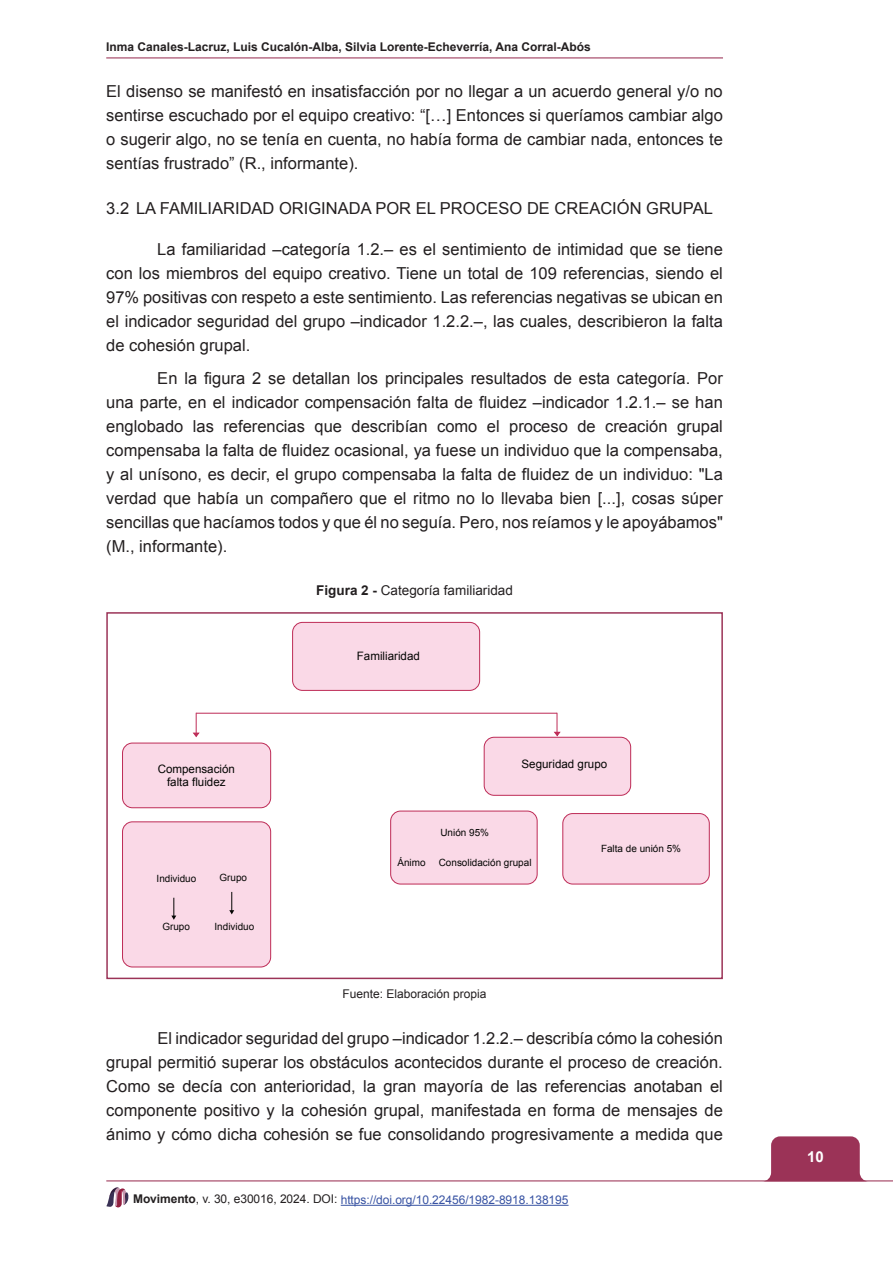
<style>
.page{position:relative;width:893px;height:1263px;background:#fff}
.page>*{position:absolute;margin:0;border:0;box-sizing:border-box;transform-origin:0 0}
.t1{font:16.5px/24px "Arial";color:#231f20;text-align:justify}
.t2{font:700 15px "Arial";color:#fff}
.t3{font:13.5px "Arial";color:#231f20}
.t4{font:700 12px "Arial";color:#231f20}
.t5{font:12px "Arial";letter-spacing:-.005em;color:#3853a3}
.t6{font:12px "Arial";color:#231f20}
.t7{font:11.55px "Arial";color:#040503}
.t8{font:9.9px "Arial";color:#040503}
.t9{font:4.5px "Exo Soft";letter-spacing:.07em;color:#313031;scale:.95 1}
.s1{font-weight:700}
.s2{font-weight:700;color:#231f20}
.s3{color:#231f20}
</style>
<div class="page">
<svg style="left:767px;top:1136px;width:97px;height:44px;background:#a44667"></svg>
<hr style="left:341px;top:1205px;width:227px;height:1px;background:#3853a3">
<svg style="left:106px;top:1187px;width:23px;height:20px"></svg>
<hr style="left:106px;top:1180px;width:787px;height:1px;background:#9b3357">
<hr style="left:106px;top:57px;width:617px;height:1px;background:#9b3357">
<div style="left:293px;top:622px;width:187px;height:68px;background:#fad9e7;border-radius:10px"></div>
<div style="left:292px;top:622px;width:188px;height:69px;border:1px solid #be2c57;border-radius:10px"></div>
<div style="left:123px;top:822px;width:148px;height:145px;background:#fad9e7;border-radius:10px"></div>
<div style="left:122px;top:821px;width:149px;height:146px;border:1px solid #be2c57;border-radius:10px"></div>
<div style="left:123px;top:743px;width:148px;height:65px;background:#fad9e7;border-radius:10px"></div>
<div style="left:122px;top:743px;width:149px;height:65px;border:1px solid #be2c57;border-radius:10px"></div>
<div style="left:484px;top:737px;width:147px;height:58px;background:#fad9e7;border-radius:10px"></div>
<div style="left:484px;top:737px;width:147px;height:59px;border:1px solid #be2c57;border-radius:10px"></div>
<div style="left:391px;top:811px;width:146px;height:73px;background:#fad9e7;border-radius:10px"></div>
<div style="left:390px;top:811px;width:148px;height:73px;border:1px solid #be2c57;border-radius:10px"></div>
<div style="left:563px;top:813px;width:146px;height:71px;background:#fad9e7;border-radius:10px"></div>
<div style="left:562px;top:813px;width:148px;height:71px;border:1px solid #be2c57;border-radius:10px"></div>
<hr style="left:196px;top:713px;width:361px;height:1px;background:#be2c57">
<svg style="left:193px;top:713px;width:7px;height:25px"></svg>
<svg style="left:554px;top:713px;width:7px;height:24px"></svg>
<svg style="left:171px;top:898px;width:5px;height:22px"></svg>
<svg style="left:229px;top:892px;width:5px;height:22px"></svg>
<div style="left:106px;top:612px;width:617px;height:367px;border:2px solid #9b3357"></div>
<p class="t4" style="left:106px;top:39px;width:486px">Inma Canales-Lacruz, Luis Cucalón-Alba, Silvia Lorente-Echeverría, Ana Corral-Abós</p>
<p class="t1" style="left:106px;top:79px;width:618px">El disenso se manifestó en insatisfacción por no llegar a un acuerdo general y/o no sentirse escuchado por el equipo creativo: “[…] Entonces si queríamos cambiar algo o sugerir algo, no se tenía en cuenta, no había forma de cambiar nada, entonces te sentías frustrado” (R., informante).</p>
<p class="t1" style="left:106px;top:197px;width:608px">3.2 LA FAMILIARIDAD ORIGINADA POR EL PROCESO DE CREACIÓN GRUPAL</p>
<p class="t1" style="left:106px;top:238px;width:618px;text-indent:51px">La familiaridad –categoría 1.2.– es el sentimiento de intimidad que se tiene con los miembros del equipo creativo. Tiene un total de 109 referencias, siendo el 97% positivas con respeto a este sentimiento. Las referencias negativas se ubican en el indicador seguridad del grupo –indicador 1.2.2.–, las cuales, describieron la falta de cohesión grupal.</p>
<p class="t1" style="left:106px;top:366px;width:618px;text-indent:51px">En la figura 2 se detallan los principales resultados de esta categoría. Por una parte, en el indicador compensación falta de fluidez –indicador 1.2.1.– se han englobado las referencias que describían como el proceso de creación grupal compensaba la falta de fluidez ocasional, ya fuese un individuo que la compensaba, y al unísono, es decir, el grupo compensaba la falta de fluidez de un individuo: "La verdad que había un compañero que el ritmo no lo llevaba bien [...], cosas súper sencillas que hacíamos todos y que él no seguía. Pero, nos reíamos y le apoyábamos" (M., informante).</p>
<p class="t3" style="left:316px;top:582px;width:198px"><span class="s1">Figura 2 -</span> Categoría familiaridad</p>
<p class="t7" style="left:357px;top:648px;width:65px">Familiaridad</p>
<p class="t7" style="left:158px;top:761px;width:79px">Compensación</p>
<p class="t7" style="left:522px;top:757px;width:87px">Seguridad grupo</p>
<p class="t7" style="left:167px;top:775px;width:60px">falta fluidez</p>
<p class="t8" style="left:157px;top:872px;width:41px">Individuo</p>
<p class="t8" style="left:162px;top:920px;width:29px">Grupo</p>
<p class="t8" style="left:219px;top:871px;width:29px">Grupo</p>
<p class="t8" style="left:215px;top:920px;width:41px">Individuo</p>
<p class="t8" style="left:397px;top:856px;width:30px">Ánimo</p>
<p class="t8" style="left:440px;top:825px;width:50px">Unión 95%</p>
<p class="t8" style="left:439px;top:856px;width:94px">Consolidación grupal</p>
<p class="t8" style="left:601px;top:842px;width:82px">Falta de unión 5%</p>
<p class="t6" style="left:343px;top:986px;width:146px">Fuente: Elaboración propia</p>
<p class="t1" style="left:106px;top:1026px;width:618px;text-indent:51px">El indicador seguridad del grupo –indicador 1.2.2.– describía cómo la cohesión grupal permitió superar los obstáculos acontecidos durante el proceso de creación.<br>Como se decía con anterioridad, la gran mayoría de las referencias anotaban el componente positivo y la cohesión grupal, manifestada en forma de mensajes de ánimo y cómo dicha cohesión se fue consolidando progresivamente a medida que</p>
<p class="t5" style="left:133px;top:1192px;width:437px"><span class="s2">Movimento</span><span class="s3">, v. 30, e30016, 2024. DOI:</span> https://doi.org/10.22456/1982-8918.138195</p>
<p class="t9" style="left:133px;top:1201px;width:39px">ISSN: 1982-8918</p>
<p class="t2" style="left:807px;top:1147px;width:18px">10</p>
</div>
